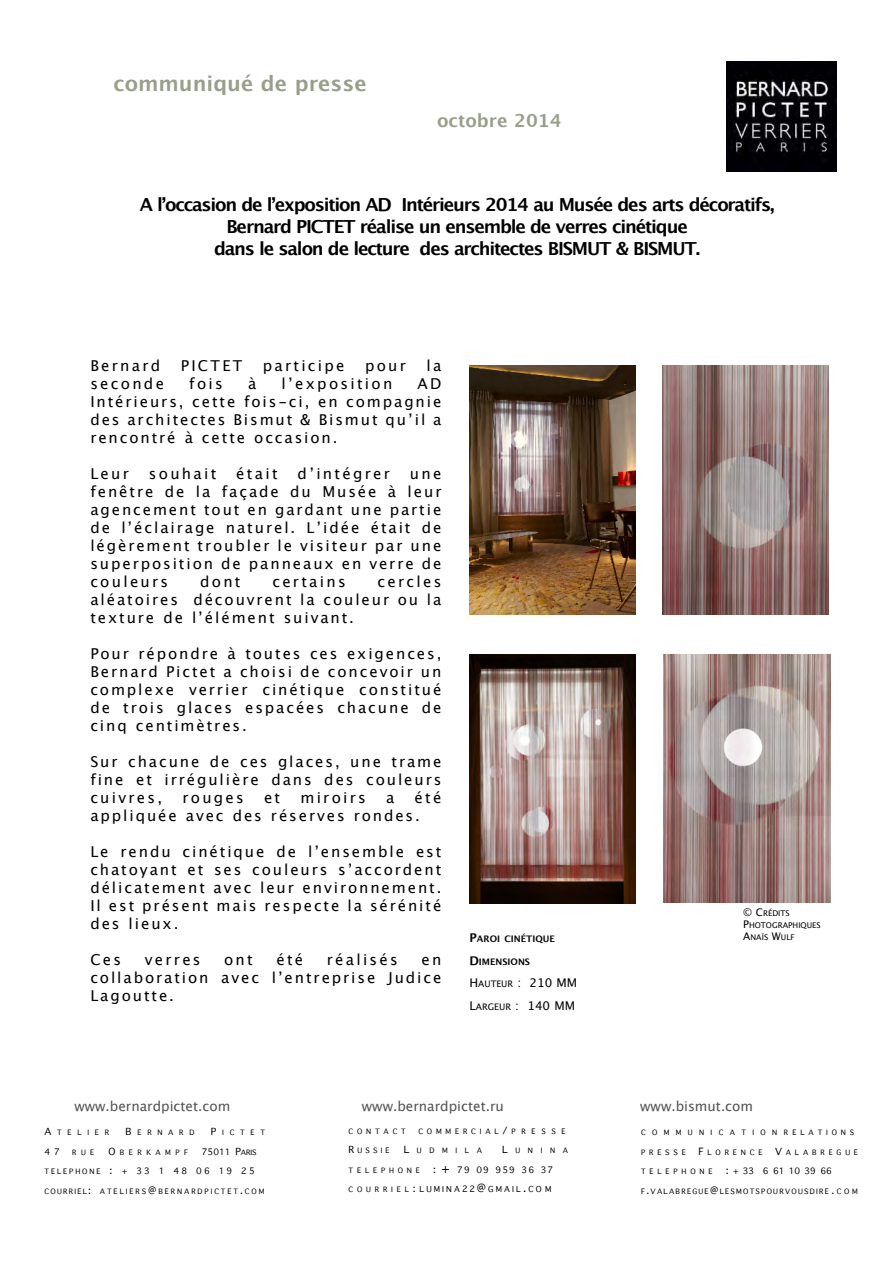
<style>
.page{position:relative;width:893px;height:1263px;background:#fff}
.page>*{position:absolute;margin:0;border:0;box-sizing:border-box;transform-origin:0 0}
.t1{font:700 21px "Lucida Grande";color:#989e8a}
.t2{font:700 18px/21.6px "Lucida Grande";letter-spacing:-.065em;color:#000001;text-align:center}
.t3{font:700 18px "Lucida Grande";color:#989e8a}
.t4{font:15px/18px "Lucida Grande";letter-spacing:.125em;color:#000001;text-align:justify}
.t5{font:15px "Lucida Grande";letter-spacing:.15em;color:#000001}
.t6{font:13.5px "Lucida Grande";color:#535353}
.t7{font:12px/22.5px "Lucida Grande";color:#000001}
.t8{font:700 9px "Lucida Grande";color:#000001}
.t9{font:7.8px/12px "Lucida Grande";color:#000001}
.s1{font-size:10.5px}
.s2{font-size:12px}
.s3{font-size:9px}
</style>
<div class="page">
<img style="left:469px;top:366px;width:166px;height:249px">
<img style="left:662px;top:366px;width:166px;height:249px">
<img style="left:664px;top:654px;width:166px;height:249px">
<img style="left:469px;top:655px;width:166px;height:249px">
<img style="left:726px;top:61px;width:110px;height:110px">
<h1 class="t1" style="left:114px;top:70px;width:254px">communiqué de presse</h1>
<p class="t3" style="left:437px;top:110px;width:126px">octobre 2014</p>
<p class="t2" style="left:140px;top:194px;width:636px">A l’occasion de l’exposition AD Intérieurs 2014 au Musée des arts décoratifs,<br>Bernard PICTET réalise un ensemble de verres cinétique<br>dans le salon de lecture des architectes BISMUT &amp; BISMUT.</p>
<p class="t5" style="left:90px;top:356px;width:71px">Bernard</p>
<p class="t4" style="left:181px;top:356px;width:63px">PICTET</p>
<p class="t5" style="left:263px;top:356px;width:83px">participe</p>
<p class="t4" style="left:365px;top:356px;width:42px">pour</p>
<p class="t4" style="left:426px;top:356px;width:16px">la</p>
<p class="t5" style="left:90px;top:374px;width:75px">seconde</p>
<p class="t4" style="left:189px;top:374px;width:35px">fois</p>
<p class="t4" style="left:248px;top:374px;width:10px">à</p>
<p class="t5" style="left:281px;top:374px;width:112px">l’exposition</p>
<p class="t4" style="left:90px;top:374px;width:353px;text-indent:327px">AD Intérieurs, cette fois-ci, en compagnie des architectes Bismut &amp; Bismut qu’il a rencontré à cette occasion.</p>
<p class="t4" style="left:90px;top:464px;width:40px">Leur</p>
<p class="t5" style="left:149px;top:464px;width:69px">souhait</p>
<p class="t4" style="left:236px;top:464px;width:43px">était</p>
<p class="t5" style="left:297px;top:464px;width:94px">d’intégrer</p>
<p class="t4" style="left:90px;top:464px;width:353px;text-indent:319px">une fenêtre de la façade du Musée à leur agencement tout en gardant une partie de l’éclairage naturel. L’idée était de légèrement troubler le visiteur par une superposition de panneaux en verre de couleurs</p>
<p class="t4" style="left:90px;top:572px;width:352px;text-indent:287px">cercles aléatoires découvrent la couleur ou la texture de l’élément suivant.</p>
<p class="t4" style="left:90px;top:644px;width:352px">Pour répondre à toutes ces exigences, Bernard Pictet a choisi de concevoir un complexe verrier cinétique constitué de trois glaces espacées chacune de cinq centimètres.</p>
<p class="t4" style="left:90px;top:752px;width:353px">Sur chacune de ces glaces, une trame fine et irrégulière dans des couleurs cuivres,</p>
<p class="t4" style="left:200px;top:572px;width:42px">dont</p>
<p class="t5" style="left:272px;top:572px;width:75px">certains</p>
<p class="t4" style="left:90px;top:788px;width:352px;text-indent:324px">été appliquée avec des réserves rondes.</p>
<p class="t4" style="left:90px;top:842px;width:352px">Le rendu cinétique de l’ensemble est chatoyant et ses couleurs s’accordent délicatement avec leur environnement.<br>Il est présent mais respecte la sérénité des lieux.</p>
<p class="t4" style="left:90px;top:950px;width:32px">Ces</p>
<p class="t4" style="left:145px;top:950px;width:57px">verres</p>
<p class="t4" style="left:224px;top:950px;width:30px">ont</p>
<p class="t4" style="left:276px;top:950px;width:28px">été</p>
<p class="t5" style="left:327px;top:950px;width:73px">réalisés</p>
<p class="t4" style="left:182px;top:788px;width:63px">rouges</p>
<p class="t4" style="left:264px;top:788px;width:18px">et</p>
<p class="t5" style="left:300px;top:788px;width:67px">miroirs</p>
<p class="t4" style="left:386px;top:788px;width:10px">a</p>
<p class="t4" style="left:90px;top:950px;width:352px;text-indent:331px">en collaboration avec l’entreprise Judice Lagoutte.</p>
<p class="t9" style="left:743px;top:907px;width:79px"><span class="s1">© C</span>RÉDITS<br><span class="s1">P</span>HOTOGRAPHIQUES</p>
<p class="t8" style="left:469px;top:933px;width:87px"><span class="s2">P</span>AROI CINÉTIQUE</p>
<p class="t9" style="left:743px;top:931px;width:53px"><span class="s1">A</span>NAÏS <span class="s1">W</span>ULF</p>
<p class="t8" style="left:469px;top:956px;width:62px"><span class="s2">D</span>IMENSIONS</p>
<p class="t7" style="left:469px;top:971px;width:109px">H<span class="s3">AUTEUR</span> : 210 MM<br>L<span class="s3">ARGEUR</span> : 140 MM</p>
<p class="t6" style="left:74px;top:1098px;width:157px">www.bernardpictet.com</p>
<p class="t6" style="left:362px;top:1098px;width:143px">www.bernardpictet.ru</p>
<p class="t6" style="left:640px;top:1098px;width:114px">www.bismut.com</p>
<p class="t7" style="left:440px;top:1157px;width:11px">+</p>
</div>
